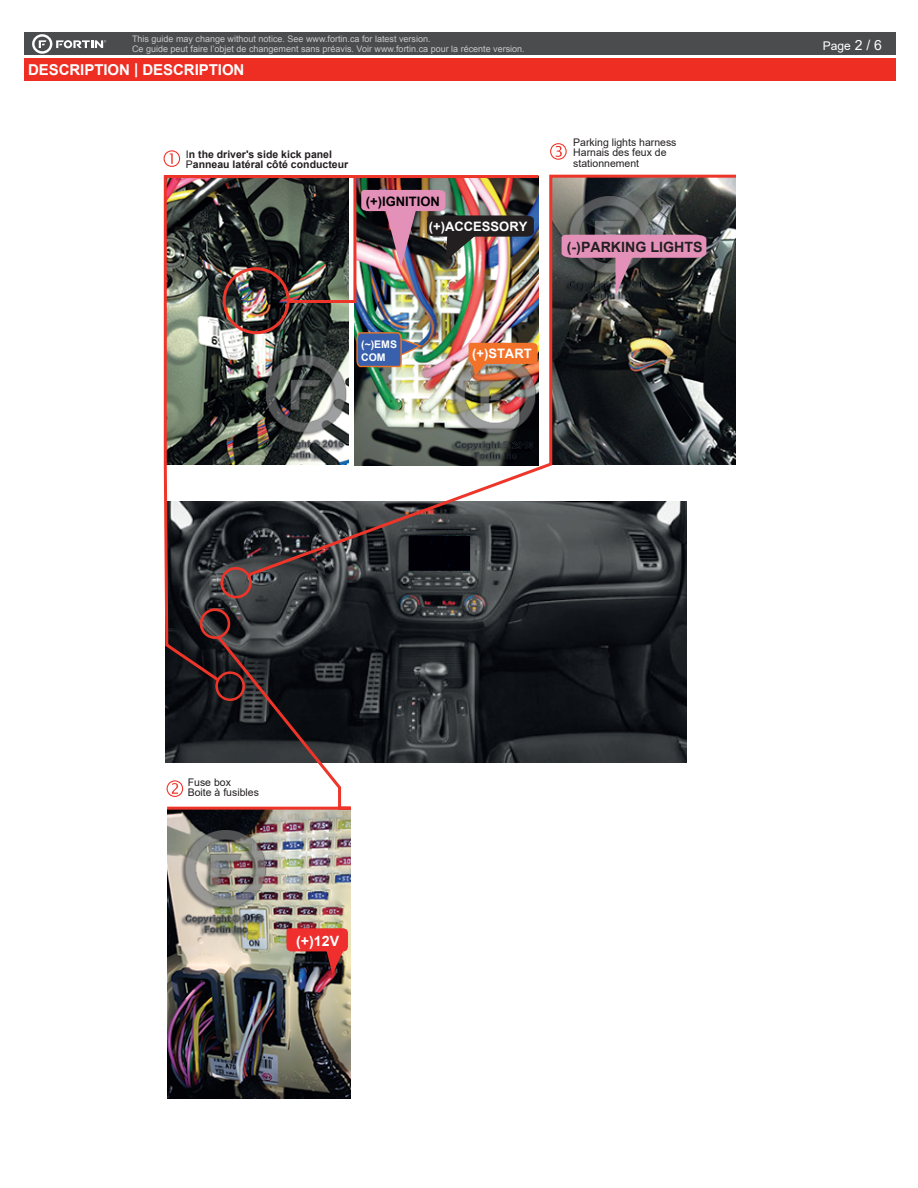
<style>
.page{position:relative;width:918px;height:1188px;background:#fff}
.page>*{position:absolute;margin:0;border:0;box-sizing:border-box;transform-origin:0 0}
.t1{font:700 15px "Arial";letter-spacing:-.005em;color:#fff}
.t2{font:700 14.25px "Arial";color:#231f20}
.t3{font:700 14.25px "Arial";color:#fff}
.t4{font:700 13.05px/25.5px "Arial";color:#fff}
.t5{font:12px "Arial";color:#fff}
.t6{font:10.5px/10.5px "Arial";color:#231f20}
.t7{font:700 10.5px/10.5px "Arial";color:#231f20}
.t8{font:700 10.5px/12.6px "Arial";color:#fff}
.t9{font:9px/9.8px "Arial";color:#c7c8ca}
.s1{font-weight:400}
.s2{color:#000001}
.s3{font-size:13.95px}
</style>
<div class="page">
<div style="left:24px;top:33px;width:872px;height:22px;background:#4b4c4d"></div>
<div style="left:24px;top:58px;width:872px;height:23px;background:#ee2e22"></div>
<svg style="left:32px;top:34px;width:74px;height:20px"></svg>
<img style="left:167px;top:811px;width:184px;height:287px">
<img style="left:354px;top:578px;width:333px;height:184px">
<svg style="left:286px;top:928px;width:62px;height:46px;background:#a53a38"></svg>
<svg style="left:542px;top:174px;width:194px;height:404px"></svg>
<img style="left:163px;top:175px;width:379px;height:509px">
<img style="left:285px;top:175px;width:249px;height:130px">
<svg style="left:469px;top:343px;width:69px;height:33px;background:#da763f"></svg>
<svg style="left:356px;top:332px;width:66px;height:36px;background:#677a9a"></svg>
<svg style="left:164px;top:633px;width:190px;height:178px"></svg>
<svg style="left:164px;top:150px;width:16px;height:17px"></svg>
<svg style="left:550px;top:143px;width:17px;height:17px"></svg>
<p class="t9" style="left:132px;top:34px;width:394px">This guide may change without notice. See www.fortin.ca for latest version.<br>Ce guide peut faire l’objet de changement sans préavis. Voir www.fortin.ca pour la récente version.</p>
<h1 class="t1" style="left:28px;top:59px;width:218px">DESCRIPTION | DESCRIPTION</h1>
<p class="t7" style="left:186px;top:149px;width:164px"><span class="s1">I</span>n the driver's side kick panel<br><span class="s1">P</span>anneau latéral côté conducteur</p>
<p class="t4" style="left:429px;top:188px;width:100px;text-indent:-63px"><span class="s2">(+)IGNITION </span>(+)ACCESSORY</p>
<p class="t8" style="left:361px;top:338px;width:37px">(~)EMS<br>COM</p>
<p class="t4" style="left:472px;top:341px;width:61px">(+)START</p>
<p class="t6" style="left:573px;top:137px;width:105px">Parking lights harness<br>Harnais des feux de stationnement</p>
<p class="t2" style="left:567px;top:237px;width:137px">(-)PARKING LIGHTS</p>
<h3 class="t5" style="left:823px;top:38px;width:61px">Page <span class="s3">2 / 6</span></h3>
<p class="t6" style="left:188px;top:777px;width:73px">Fuse box<br>Boite à fusibles</p>
<p class="t3" style="left:296px;top:931px;width:45px">(+)12V</p>
</div>
